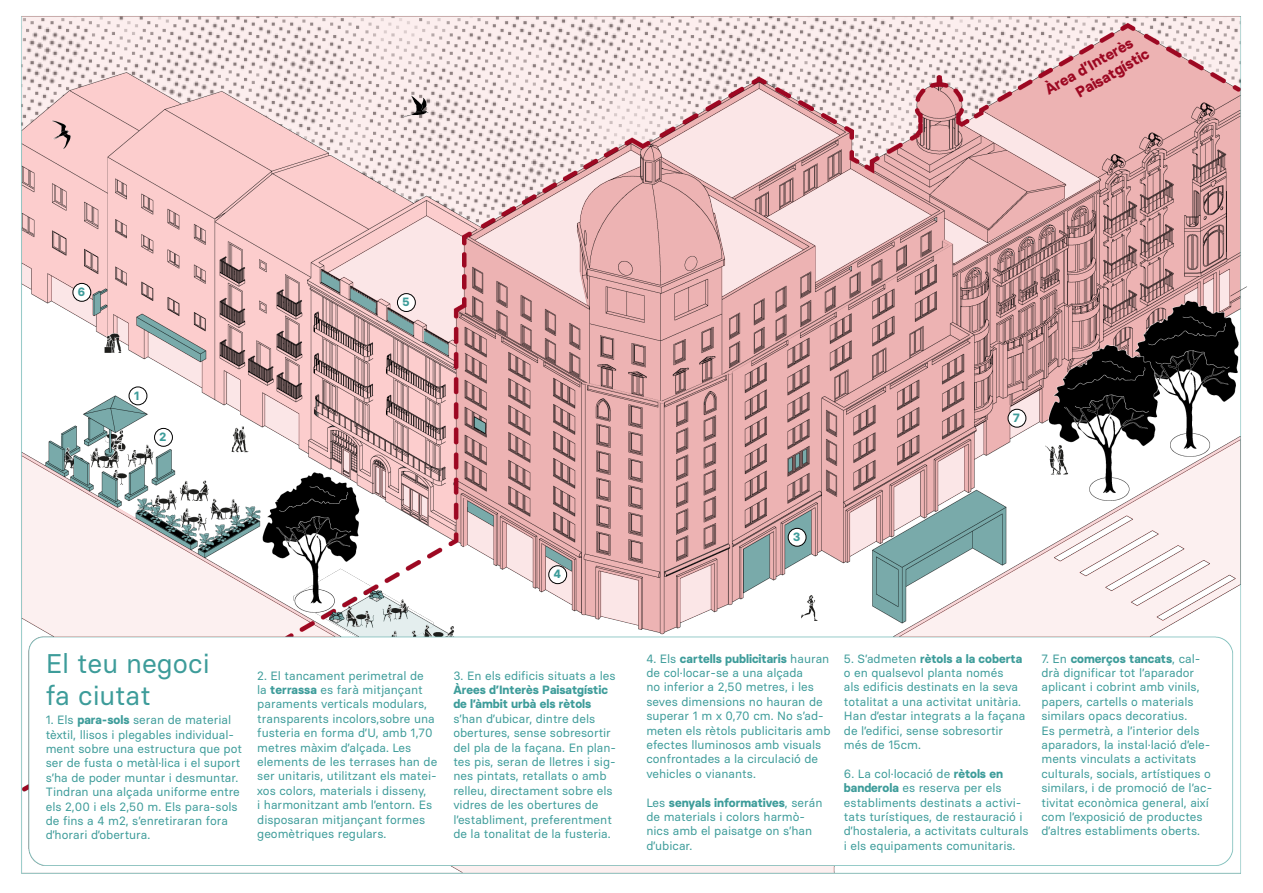
<style>
.page{position:relative;width:1263px;height:893px;background:#fff}
.page>*{position:absolute;margin:0;border:0;box-sizing:border-box;transform-origin:0 0}
.t1{font:27px "Basier Square";color:#3d9c9a}
.t2{font:700 15px "Basier Square";color:#9d0822}
.t3{font:12px/14.4px "Basier Square";color:#3d9c9a}
.t4{font:700 12px "Basier Square";color:#3d9c9a}
.s1{font-weight:700}
</style>
<div class="page">
<img style="left:21px;top:16px;width:1226px;height:858px">
<div style="left:549px;top:566px;width:18px;height:18px;background:#fff;border-radius:50%"></div>
<div style="left:549px;top:566px;width:18px;height:18px;border:1px solid #000;border-radius:50%"></div>
<div style="left:155px;top:428px;width:17px;height:18px;background:#fff;border-radius:50%"></div>
<div style="left:154px;top:428px;width:19px;height:18px;border:1px solid #000;border-radius:50%"></div>
<div style="left:788px;top:528px;width:18px;height:18px;background:#fff;border-radius:50%"></div>
<div style="left:788px;top:528px;width:18px;height:18px;border:1px solid #000;border-radius:50%"></div>
<div style="left:1008px;top:409px;width:18px;height:18px;background:#fff;border-radius:50%"></div>
<div style="left:1008px;top:409px;width:18px;height:18px;border:1px solid #000;border-radius:50%"></div>
<div style="left:129px;top:387px;width:18px;height:18px;background:#fff;border-radius:50%"></div>
<div style="left:129px;top:387px;width:18px;height:18px;border:1px solid #000;border-radius:50%"></div>
<div style="left:397px;top:294px;width:18px;height:17px;background:#fff;border-radius:50%"></div>
<div style="left:397px;top:293px;width:18px;height:19px;border:1px solid #000;border-radius:50%"></div>
<div style="left:73px;top:283px;width:18px;height:18px;background:#fff;border-radius:50%"></div>
<div style="left:73px;top:283px;width:18px;height:18px;border:1px solid #000;border-radius:50%"></div>
<p class="t2" style="left:1041px;top:83px;width:101px;rotate:-30deg">Àrea d’Interès</p>
<p class="t2" style="left:1072px;top:86px;width:84px;rotate:-30deg">Paisatgístic</p>
<p class="t4" style="left:78px;top:284px;width:9px">6</p>
<p class="t4" style="left:134px;top:388px;width:7px">1</p>
<p class="t4" style="left:160px;top:429px;width:8px">2</p>
<p class="t4" style="left:402px;top:295px;width:9px">5</p>
<p class="t4" style="left:1013px;top:410px;width:8px">7</p>
<p class="t4" style="left:554px;top:567px;width:9px">4</p>
<p class="t1" style="left:46px;top:646px;width:165px">El teu negoci</p>
<p class="t1" style="left:46px;top:679px;width:106px">fa ciutat</p>
<p class="t3" style="left:46px;top:713px;width:198px">1. Els <span class="s1">para-sols</span> seran de material tèxtil, llisos i plegables individual&shy;ment sobre una estructura que pot ser de fusta o metàl·lica i el suport s’ha de poder muntar i desmuntar.<br>Tindran una alçada uniforme entre els 2,00 i els 2,50 m. Els para-sols de fins a 4 m2, s’enretiraran fora d’horari d’obertura.</p>
<p class="t3" style="left:257px;top:668px;width:182px">2. El tancament perimetral de<br>la <span class="s1">terrassa</span> es farà mitjançant paraments verticals modulars, transparents incolors,sobre una fusteria en forma d’U, amb 1,70 metres màxim d’alçada. Les elements de les terrases han de ser unitaris, utilitzant els matei&shy;xos colors, materials i disseny,<br>i harmonitzant amb l’entorn. Es disposaran mitjançant formes geomètriques regulars.</p>
<p class="t3" style="left:453px;top:668px;width:164px">3. En els edificis situats a les<br><span class="s1">Àrees d’Interès Paisatgístic de l’àmbit urbà els rètols </span>s’han d’ubicar, dintre dels obertures, sense sobresortir del pla de la façana. En plan&shy;tes pis, seran de lletres i sig&shy;nes pintats, retallats o amb relleu, directament sobre els vidres de les obertures de l’establiment, preferentment de la tonalitat de la fusteria.</p>
<p class="t4" style="left:793px;top:529px;width:9px">3</p>
<p class="t3" style="left:646px;top:651px;width:186px">4. Els <span class="s1">cartells publicitaris</span> hauran de col·locar-se a una alçada<br>no inferior a 2,50 metres, i les seves dimensions no hauran de superar 1 m x 0,70 cm. No s’ad&shy;meten els rètols publicitaris amb efectes lluminosos amb visuals confrontades a la circulació de vehicles o vianants.</p>
<p class="t3" style="left:646px;top:795px;width:178px">Les <span class="s1">senyals informatives</span>, serán de materials i colors harmò&shy;nics amb el paisatge on s’han d’ubicar.</p>
<p class="t3" style="left:844px;top:651px;width:183px">5. S’admeten <span class="s1">rètols a la coberta </span>o en qualsevol planta només<br>als edificis destinats en la seva totalitat a una activitat unitària.<br>Han d’estar integrats a la façana de l’edifici, sense sobresortir més de 15cm.</p>
<p class="t3" style="left:844px;top:766px;width:186px">6. La col·locació de <span class="s1">rètols en banderola</span> es reserva per els establiments destinats a activi&shy;tats turístiques, de restauració i d’hostaleria, a activitats culturals i els equipaments comunitaris.</p>
<p class="t3" style="left:1041px;top:651px;width:172px">7. En <span class="s1">comerços tancats</span>, cal&shy;drà dignificar tot l’aparador aplicant i cobrint amb vinils, papers, cartells o materials similars opacs decoratius.<br>Es permetrà, a l’interior dels aparadors, la instal·lació d’ele&shy;ments vinculats a activitats culturals, socials, artístiques o similars, i de promoció de l’ac&shy;tivitat econòmica general, així com l’exposició de productes d’altres establiments oberts.</p>
</div>
